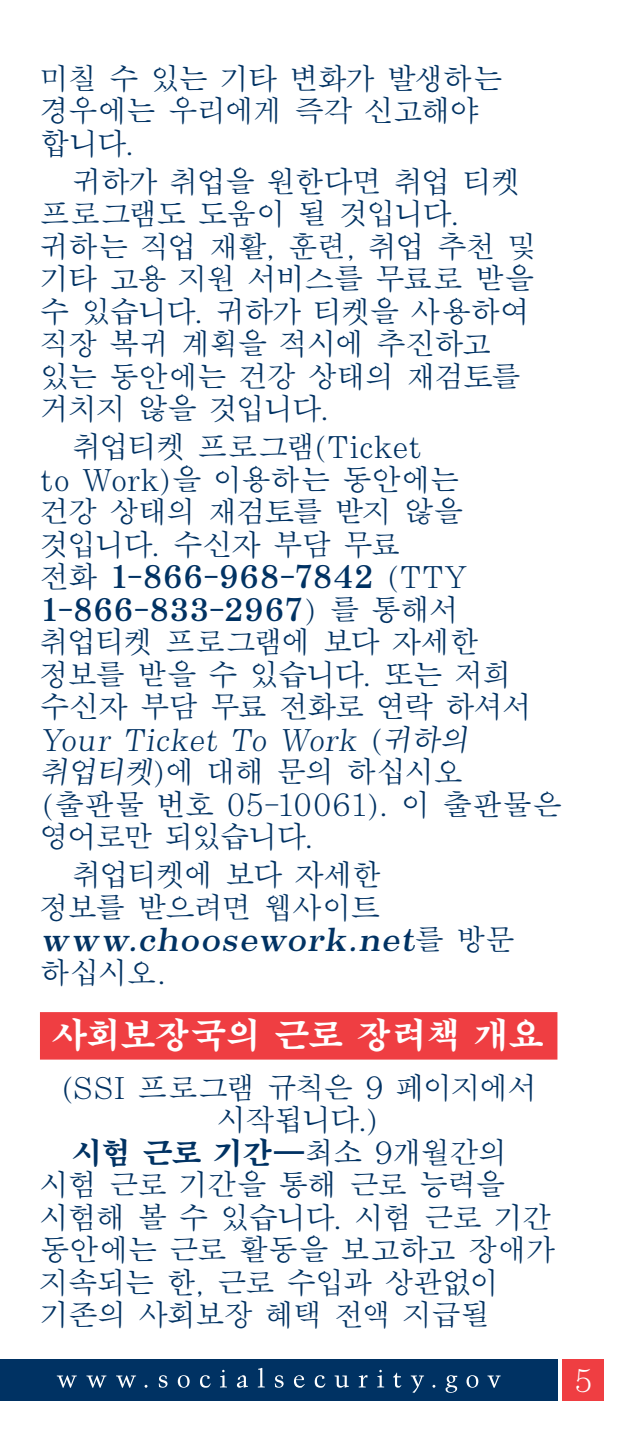
<style>
.page{position:relative;width:630px;height:1440px;background:#fff}
.page>*{position:absolute;margin:0;border:0;box-sizing:border-box;transform-origin:0 0}
.H1-1{font:700 35px "SM Myungjo Std";letter-spacing:-.015em;color:#fff}
.Paragraph{font:500 30px/32.5px "SM Myungjo Std";letter-spacing:-.06em;color:#003263}
.t1{font:500 30px "SM Myungjo Std";color:#fff}
.s1{font-weight:700}
</style>
<div class="page">
<div style="left:562px;top:1359px;width:42px;height:42px;background:#ef3e42"></div>
<div style="left:0;top:1359px;width:557px;height:42px;background:#003263"></div>
<svg style="left:57px;top:1368px;width:444px;height:25px"></svg>
<div style="left:40px;top:1012px;width:517px;height:48px;background:#ef3e42"></div>
<p class="Paragraph" style="left:40px;top:63px;width:465px">미칠 수 있는 기타 변화가 발생하는 경우에는 우리에게 즉각 신고해야 합니다.</p>
<p class="Paragraph" style="left:40px;top:166px;width:499px;text-indent:32px">귀하가 취업을 원한다면 취업 티켓 프로그램도 도움이 될 것입니다. 귀하는 직업 재활, 훈련, 취업 추천 및 기타 고용 지원 서비스를 무료로 받을 수 있습니다. 귀하가 티켓을 사용하여 직장 복귀 계획을 적시에 추진하고 있는 동안에는 건강 상태의 재검토를 거치지 않을 것입니다.</p>
<p class="Paragraph" style="left:40px;top:432px;width:524px;text-indent:32px">취업티켓 프로그램(Ticket<br>to Work)을 이용하는 동안에는<br>건강 상태의 재검토를 받지 않을 것입니다. 수신자 부담 무료<br>전화 <span class="s1">1-866-968-7842</span> (TTY<br><span class="s1">1-866-833-2967</span>) 를 통해서 취업티켓 프로그램에 보다 자세한 정보를 받을 수 있습니다. 또는 저희 수신자 부담 무료 전화로 연락 하셔서<br>Your Ticket To Work (귀하의 취업티켓)에 대해 문의 하십시오 (출판물 번호 05-10061). 이 출판물은 영어로만 되있습니다.</p>
<p class="Paragraph" style="left:40px;top:859px;width:477px;text-indent:32px">취업티켓에 보다 자세한<br>정보를 받으려면 웹사이트 <span class="s1">www.choosework.net</span>를 방 문 하십시오.</p>
<h1 class="H1-1" style="left:53px;top:1016px;width:493px">사회보장국의 근로 장려책 개요</h1>
<p class="Paragraph" style="left:59px;top:1072px;width:480px;text-align:center">(SSI 프로그램 규칙은 9 페이지에서 시작됩니다.)</p>
<p class="Paragraph" style="left:40px;top:1137px;width:518px;text-indent:32px"><span class="s1">시험 근로 기간—</span>최소 9개월간의 시험 근로 기간을 통해 근로 능력을 시험해 볼 수 있습니다. 시험 근로 기간 동안에는 근로 활동을 보고하고 장애가 지속되는 한, 근로 수입과 상관없이 기존의 사회보장 혜택 전액 지급될</p>
<p class="t1" style="left:574px;top:1363px;width:21px">5</p>
</div>
